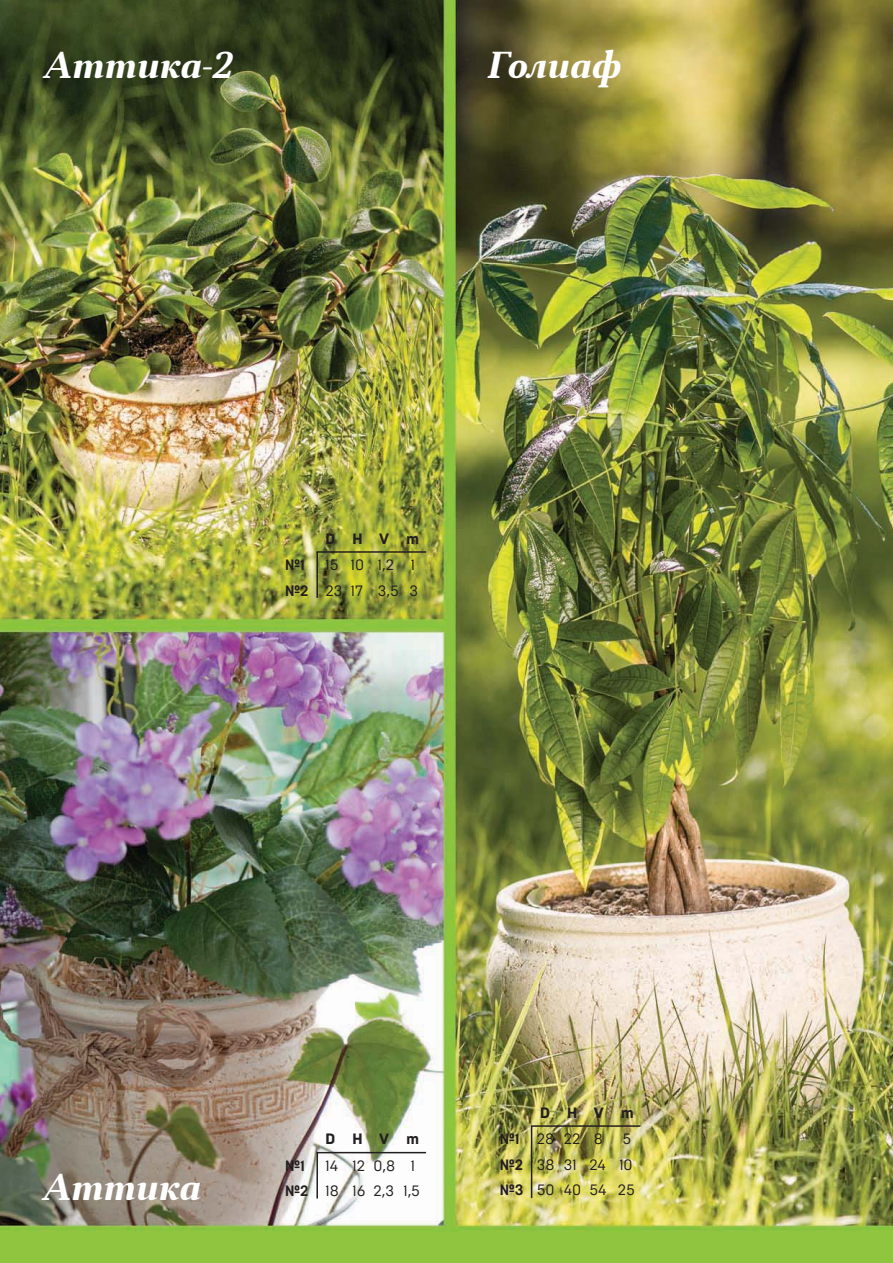
<style>
.page{position:relative;width:893px;height:1263px;background:#fff}
.page>*{position:absolute;margin:0;border:0;box-sizing:border-box;transform-origin:0 0}
.t1{font:italic 700 37.5px "Anglecia Pro Text";color:#fff}
.t2{font:15px/25.5px "Brutal Type";color:#231f20}
.t3{font:800 15px "Brutal Type";color:#231f20}
.t4{font:700 15px "Brutal Type";color:#231f20}
.s1{font-weight:700}
</style>
<div class="page">
<img style="left:0;top:0;width:893px;height:1263px">
<hr style="left:316px;top:552px;width:2px;height:46px;background:#231f20">
<hr style="left:316px;top:551px;width:110px;height:2px;background:#231f20">
<hr style="left:316px;top:1152px;width:2px;height:46px;background:#231f20">
<hr style="left:316px;top:1152px;width:110px;height:1px;background:#231f20">
<hr style="left:531px;top:1126px;width:1px;height:72px;background:#231f20">
<hr style="left:531px;top:1125px;width:109px;height:2px;background:#231f20">
<h1 class="t1" style="left:43px;top:40px;width:190px">Аттика-2</h1>
<h1 class="t1" style="left:487px;top:40px;width:134px">Голиаф</h1>
<p class="t3" style="left:325px;top:529px;width:96px">D H V m</p>
<p class="t4" style="left:285px;top:556px;width:22px">№1</p>
<p class="t2" style="left:285px;top:552px;width:135px;text-align:right">15 10 1,2 1<br><span class="s1">№2</span> 23 17 3,5 3</p>
<h1 class="t1" style="left:41px;top:1161px;width:159px">Аттика</h1>
<p class="t3" style="left:540px;top:1103px;width:96px">D H V m</p>
<p class="t3" style="left:325px;top:1130px;width:96px">D H V m</p>
<p class="t2" style="left:499px;top:1126px;width:105px"><span class="s1">№1</span> 28 22 8</p>
<p class="t2" style="left:499px;top:1126px;width:137px;text-indent:123px">5 <span class="s1">№2</span> 38 31 24 10 <span class="s1">№3</span> 50 40 54 25</p>
<p class="t4" style="left:285px;top:1156px;width:22px">№1</p>
<p class="t2" style="left:285px;top:1153px;width:137px;text-indent:40px">14 12 0,8 1 <span class="s1">№2</span> 18 16 2,3 1,5</p>
</div>
